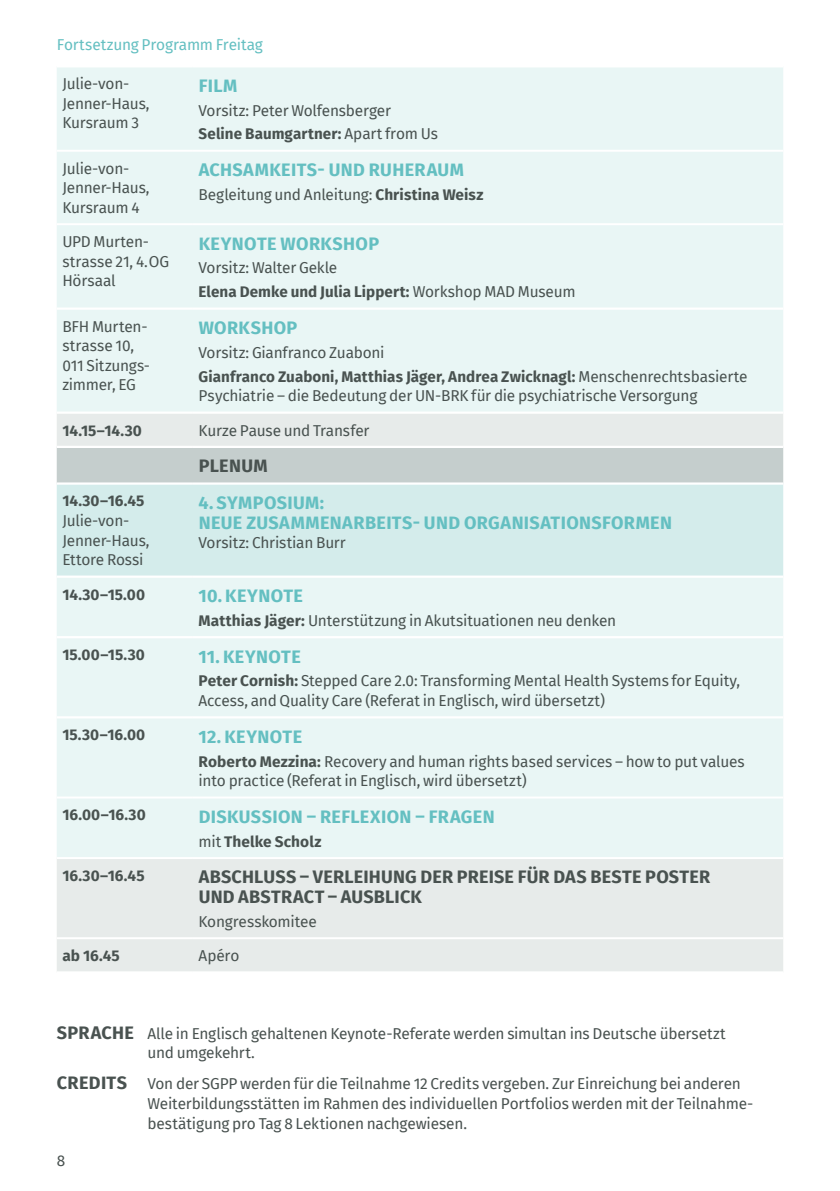
<style>
.page{position:relative;width:840px;height:1191px;background:#fff}
.page>*{position:absolute;margin:0;border:0;box-sizing:border-box;transform-origin:0 0}
.t1{font:700 18px/19.6px "Fira Sans";letter-spacing:.02em;color:#64bfc1}
.t2{font:700 18px/19.6px "Fira Sans";letter-spacing:.01em;color:#495250}
.t3{font:15.4px/19.6px "Fira Sans";letter-spacing:-.015em;color:#495250}
.t4{font:700 15.4px/23.8px "Fira Sans";letter-spacing:.005em;color:#495250}
.t5{font:15.4px "Fira Sans";letter-spacing:-.01em;color:#64bfc1}
.s1{font-weight:700}
.s2{font-weight:400}
.s3{font-weight:700;font-size:18px}
</style>
<div class="page">
<div style="left:57px;top:67px;width:725px;height:344px;background:#e9f6f5"></div>
<svg style="left:57px;top:414px;width:725px;height:557px;background:#e8f2f1"></svg>
<div style="left:57px;top:448px;width:725px;height:34px;background:#c5cecd"></div>
<div style="left:57px;top:485px;width:725px;height:90px;background:#d4eceb"></div>
<hr style="left:57px;top:796px;width:136px;height:2px;background:#fff">
<hr style="left:193px;top:796px;width:589px;height:2px;background:#fff">
<hr style="left:57px;top:150px;width:136px;height:2px;background:#fff">
<hr style="left:193px;top:150px;width:589px;height:2px;background:#fff">
<hr style="left:57px;top:223px;width:136px;height:2px;background:#fff">
<hr style="left:193px;top:223px;width:589px;height:2px;background:#fff">
<hr style="left:57px;top:857px;width:136px;height:2px;background:#fff">
<hr style="left:193px;top:857px;width:589px;height:2px;background:#fff">
<hr style="left:57px;top:937px;width:136px;height:2px;background:#fff">
<hr style="left:193px;top:937px;width:589px;height:2px;background:#fff">
<hr style="left:57px;top:307px;width:136px;height:3px;background:#fff">
<hr style="left:193px;top:307px;width:589px;height:3px;background:#fff">
<hr style="left:57px;top:446px;width:136px;height:2px;background:#fff">
<hr style="left:193px;top:446px;width:589px;height:2px;background:#fff">
<hr style="left:57px;top:482px;width:136px;height:3px;background:#fff">
<hr style="left:193px;top:482px;width:589px;height:3px;background:#fff">
<hr style="left:57px;top:575px;width:136px;height:3px;background:#fff">
<hr style="left:193px;top:575px;width:589px;height:3px;background:#fff">
<hr style="left:57px;top:636px;width:136px;height:2px;background:#fff">
<hr style="left:193px;top:636px;width:589px;height:2px;background:#fff">
<hr style="left:57px;top:716px;width:136px;height:2px;background:#fff">
<hr style="left:193px;top:716px;width:589px;height:2px;background:#fff">
<p class="t5" style="left:57px;top:33px;width:207px">Fortsetzung Programm Freitag</p>
<p class="t3" style="left:62px;top:74px;width:89px">Julie-von-<br>Jenner-Haus,<br>Kursraum 3</p>
<p class="t1" style="left:199px;top:74px;width:40px">FILM</p>
<p class="t3" style="left:198px;top:98px;width:241px;line-height:23.8px">Vorsitz: Peter Wolfensberger<br><span class="s1">Seline Baumgartner:</span> Apart from Us</p>
<p class="t3" style="left:62px;top:158px;width:89px">Julie-von-<br>Jenner-Haus,<br>Kursraum 4</p>
<p class="t1" style="left:199px;top:159px;width:266px">ACHSAMKEITS- UND RUHERAUM</p>
<p class="t3" style="left:198px;top:184px;width:286px">Begleitung und Anleitung: <span class="s1">Christina Weisz</span></p>
<p class="t3" style="left:62px;top:231px;width:108px">UPD Murten&shy;strasse 21, 4.OG<br>Hörsaal</p>
<p class="t1" style="left:199px;top:232px;width:182px">KEYNOTE WORKSHOP</p>
<p class="t3" style="left:198px;top:256px;width:378px;line-height:23.8px">Vorsitz: Walter Gekle<br><span class="s1">Elena Demke und Julia Lippert:</span> Workshop MAD Museum</p>
<p class="t3" style="left:62px;top:316px;width:87px">BFH Murten&shy;strasse 10,<br>011 Sitzungs&shy;zimmer, EG</p>
<p class="t1" style="left:199px;top:317px;width:100px">WORKSHOP</p>
<p class="t4" style="left:198px;top:339px;width:550px"><span class="s2">Vorsitz: Gianfranco Zuaboni<br></span>Gianfranco Zuaboni, Matthias Jäger, Andrea Zwicknagl: <span class="s2">Menschenrechtsbasierte</span></p>
<p class="t3" style="left:198px;top:386px;width:500px">Psychiatrie – die Bedeutung der UN-BRK für die psychiatrische Versorgung</p>
<p class="t4" style="left:62px;top:417px;width:81px">14.15–14.30</p>
<p class="t3" style="left:198px;top:420px;width:172px">Kurze Pause und Transfer</p>
<p class="t2" style="left:199px;top:455px;width:70px">PLENUM</p>
<p class="t4" style="left:62px;top:488px;width:84px">14.30–16.45</p>
<p class="t3" style="left:62px;top:510px;width:89px">Julie-von-<br>Jenner-Haus,<br>Ettore Rossi</p>
<p class="t1" style="left:198px;top:491px;width:474px">4. SYMPOSIUM:<br>NEUE ZUSAMMENARBEITS- UND ORGANISATIONSFORMEN</p>
<p class="t3" style="left:198px;top:532px;width:149px">Vorsitz: Christian Burr</p>
<p class="t4" style="left:62px;top:581px;width:84px">14.30–15.00</p>
<p class="t1" style="left:198px;top:584px;width:106px">10. KEYNOTE</p>
<p class="t3" style="left:198px;top:610px;width:419px"><span class="s1">Matthias Jäger:</span> Unterstützung in Akutsituationen neu denken</p>
<p class="t4" style="left:62px;top:642px;width:84px">15.00–15.30</p>
<p class="t1" style="left:198px;top:645px;width:104px">11. KEYNOTE</p>
<p class="t3" style="left:198px;top:671px;width:543px"><span class="s1">Peter Cornish:</span> Stepped Care 2.0: Transforming Mental Health Systems for Equity,<br>Access, and Quality Care (Referat in Englisch, wird übersetzt)</p>
<p class="t4" style="left:62px;top:722px;width:84px">15.30–16.00</p>
<p class="t1" style="left:198px;top:725px;width:105px">12. KEYNOTE</p>
<p class="t3" style="left:198px;top:751px;width:547px"><span class="s1">Roberto Mezzina:</span> Recovery and human rights based services – how to put values into practice (Referat in Englisch, wird übersetzt)</p>
<p class="t4" style="left:62px;top:802px;width:85px">16.00–16.30</p>
<p class="t1" style="left:199px;top:805px;width:297px">DISKUSSION – REFLEXION – FRAGEN</p>
<p class="t4" style="left:198px;top:828px;width:124px"><span class="s2">mit</span> Thelke Scholz</p>
<p class="t4" style="left:62px;top:862px;width:84px">16.30–16.45</p>
<p class="t2" style="left:199px;top:866px;width:512px">ABSCHLUSS – VERLEIHUNG DER PREISE FÜR DAS BESTE POSTER<br>UND ABSTRACT – AUSBLICK</p>
<p class="t3" style="left:198px;top:911px;width:120px">Kongresskomitee</p>
<p class="t4" style="left:62px;top:942px;width:59px">ab 16.45</p>
<p class="t3" style="left:198px;top:945px;width:42px">Apéro</p>
<p class="t3" style="left:147px;top:1023px;width:579px;text-indent:-91px"><span class="s3">SPRACHE</span> Alle in Englisch gehaltenen Keynote-Referate werden simultan ins Deutsche übersetzt und umgekehrt.</p>
<p class="t3" style="left:147px;top:1073px;width:607px;text-indent:-91px"><span class="s3">CREDITS</span> Von der SGPP werden für die Teilnahme 12 Credits vergeben. Zur Einreichung bei anderen<br>Weiterbildungsstätten im Rahmen des individuellen Portfolios werden mit der Teilnahme&shy;bestätigung pro Tag 8 Lektionen nachgewiesen.</p>
<p class="t3" style="left:57px;top:1150px;width:10px">8</p>
</div>
